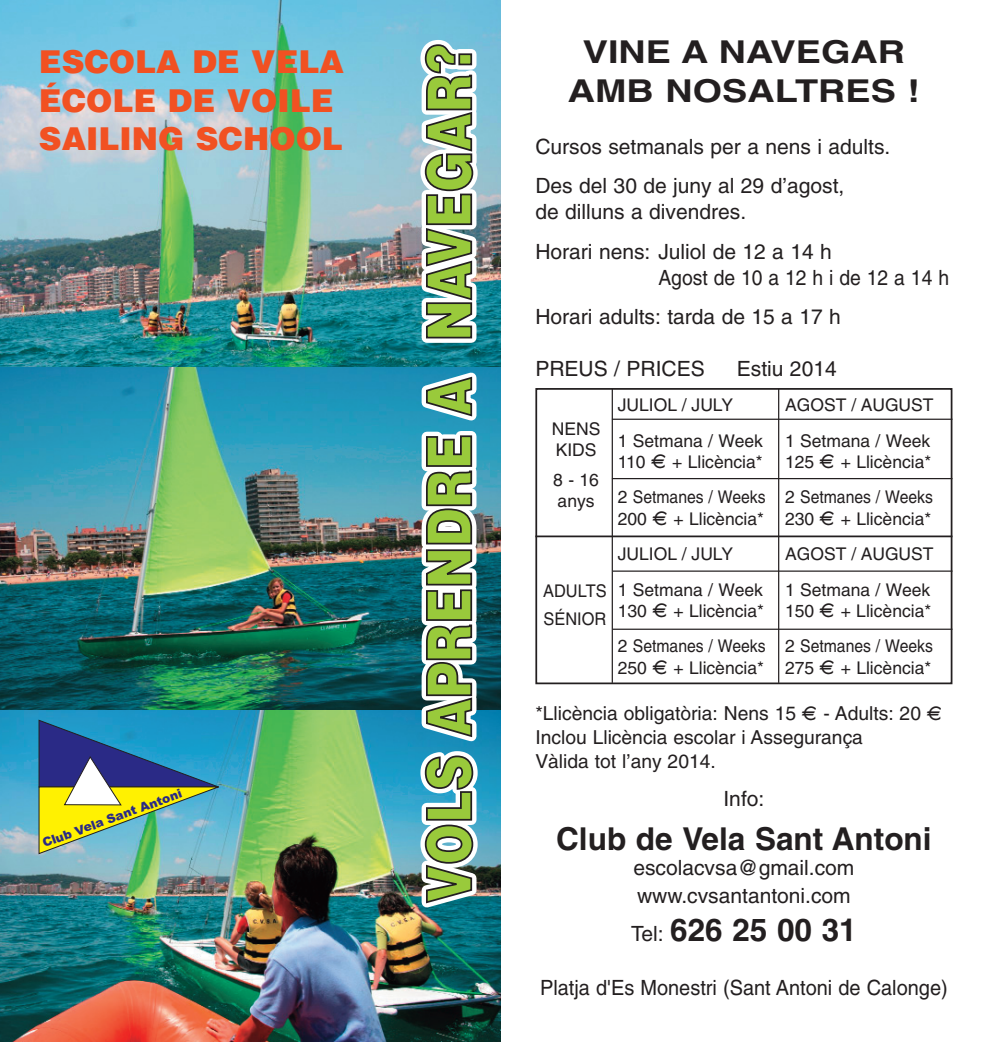
<style>
.page{position:relative;width:993px;height:1042px;background:#fff}
.page>*{position:absolute;margin:0;border:0;box-sizing:border-box;transform-origin:0 0}
.t1{font:900 31.5px/38.5px "Helvetica";color:#f15122}
.t2{font:700 31.5px "Helvetica";color:#231f20}
.t3{font:700 31.5px/38.7px "Helvetica";color:#231f20;text-align:center;scale:1.2 1}
.t4{font:21px/39.4px "Helvetica";color:#231f20}
.t5{font:21px/39.4px "Helvetica";color:#231f20;scale:.92 1}
.t6{font:21px "Helvetica";color:#231f20;scale:.95 1}
.t7{font:19.25px/24px "Helvetica";color:#231f20}
.t8{font:17.5px/35px "Helvetica";color:#231f20}
.t9{font:17.5px/28px "Helvetica";color:#231f20;scale:.94 1}
.t10{font:900 12.42px "Arial";color:#2a2a86}
.s1{font-family:"Euro font"}
.s2{font-family:"Euro font";font-size:17.5px}
.s3{font-weight:400;font-size:21px}
</style>
<div class="page">
<img style="left:0;top:0;width:500px;height:367px">
<img style="left:0;top:367px;width:500px;height:344px">
<img style="left:0;top:711px;width:500px;height:331px">
<svg style="left:39px;top:720px;width:179px;height:134px;background:#6e9d8e"></svg>
<svg style="left:420px;top:364px;width:57px;height:543px"></svg>
<svg style="left:420px;top:40px;width:57px;height:308px"></svg>
<div style="left:535px;top:388px;width:417px;height:296px;border:2px solid #231f20"></div>
<hr style="left:611px;top:478px;width:341px;height:1px;background:#231f20">
<hr style="left:611px;top:419px;width:341px;height:1px;background:#231f20">
<hr style="left:535px;top:535px;width:417px;height:2px;background:#231f20">
<hr style="left:612px;top:628px;width:340px;height:2px;background:#231f20">
<hr style="left:612px;top:570px;width:340px;height:2px;background:#231f20">
<hr style="left:611px;top:389px;width:1px;height:294px;background:#231f20">
<hr style="left:777px;top:389px;width:2px;height:294px;background:#231f20">
<h1 class="t1" style="left:39px;top:45px;width:306px">ESCOLA DE VELA<br>ÉCOLE DE VOILE<br>SAILING SCHOOL</h1>
<h1 class="t3" style="left:567px;top:35px;width:295px">VINE A NAVEGAR<br>AMB NOSALTRES !</h1>
<p class="t4" style="left:535px;top:129px;width:356px">Cursos setmanals per a nens i adults.<br>Des del 30 de juny al 29 d’agost,</p>
<p class="t4" style="left:535px;top:194px;width:298px">de dilluns a divendres.<br>Horari nens: Juliol de 12 a 14 h</p>
<p class="t5" style="left:535px;top:260px;width:451px;text-indent:123px">Agost de 10 a 12 h i de 12 a 14 h<br>Horari adults: tarda de 15 a 17 h</p>
<p class="t4" style="left:535px;top:351px;width:171px">PREUS / PRICES</p>
<p class="t4" style="left:736px;top:351px;width:101px">Estiu 2014</p>
<p class="t8" style="left:617px;top:389px;width:117px">JULIOL / JULY</p>
<p class="t8" style="left:784px;top:389px;width:150px">AGOST / AUGUST</p>
<p class="t8" style="left:617px;top:425px;width:147px">1 Setmana / Week</p>
<p class="t8" style="left:784px;top:425px;width:147px">1 Setmana / Week</p>
<p class="t8" style="left:617px;top:446px;width:146px">110 <span class="s1">E</span> + Llicència*</p>
<p class="t8" style="left:551px;top:420px;width:50px;line-height:21px">NENS<br>KIDS</p>
<p class="t8" style="left:553px;top:471px;width:47px;line-height:21px">8 - 16 anys</p>
<p class="t8" style="left:617px;top:446px;width:316px;text-align:right">125 <span class="s1">E</span> + Llicència*<br>2 Setmanes / Weeks 2 Setmanes / Weeks</p>
<p class="t8" style="left:617px;top:503px;width:315px">200 <span class="s1">E</span> + Llicència* 230 <span class="s1">E</span> + Llicència*<br>JULIOL / JULY</p>
<p class="t8" style="left:784px;top:538px;width:150px">AGOST / AUGUST</p>
<p class="t10" style="left:40px;top:836px;width:149px;rotate:-20deg">Club Vela Sant Antoni</p>
<p class="t8" style="left:617px;top:580px;width:315px;line-height:21.9px;text-align:right">1 Setmana / Week<br>130 <span class="s1">E</span> + Llicència* 150 <span class="s1">E</span> + Llicència*</p>
<p class="t8" style="left:617px;top:637px;width:316px;line-height:21.9px">2 Setmanes / Weeks 2 Setmanes / Weeks<br>250 <span class="s1">E</span> + Llicència* 275 <span class="s1">E</span> + Llicència*</p>
<p class="t7" style="left:535px;top:703px;width:408px">*Llicència obligatòria: Nens 15 <span class="s2">E</span> - Adults: 20 <span class="s2">E<br></span>Inclou Llicència escolar i Assegurança<br>Vàlida tot l’any 2014.</p>
<p class="t4" style="left:723px;top:781px;width:42px">Info:</p>
<h1 class="t2" style="left:556px;top:827px;width:377px">Club de Vela Sant Antoni</h1>
<p class="t4" style="left:633px;top:855px;width:222px;line-height:28.9px">escolacvsa@gmail.com www.cvsantantoni.com</p>
<h1 class="t2" style="left:630px;top:918px;width:227px"><span class="s3">Tel:</span> 626 25 00 31</h1>
<p class="t6" style="left:540px;top:980px;width:430px">Platja d'Es Monestri (Sant Antoni de Calonge)</p>
<p class="t8" style="left:617px;top:573px;width:147px">1 Setmana / Week</p>
<p class="t9" style="left:543px;top:578px;width:69px">ADULTS<br>SÉNIOR</p>
</div>
